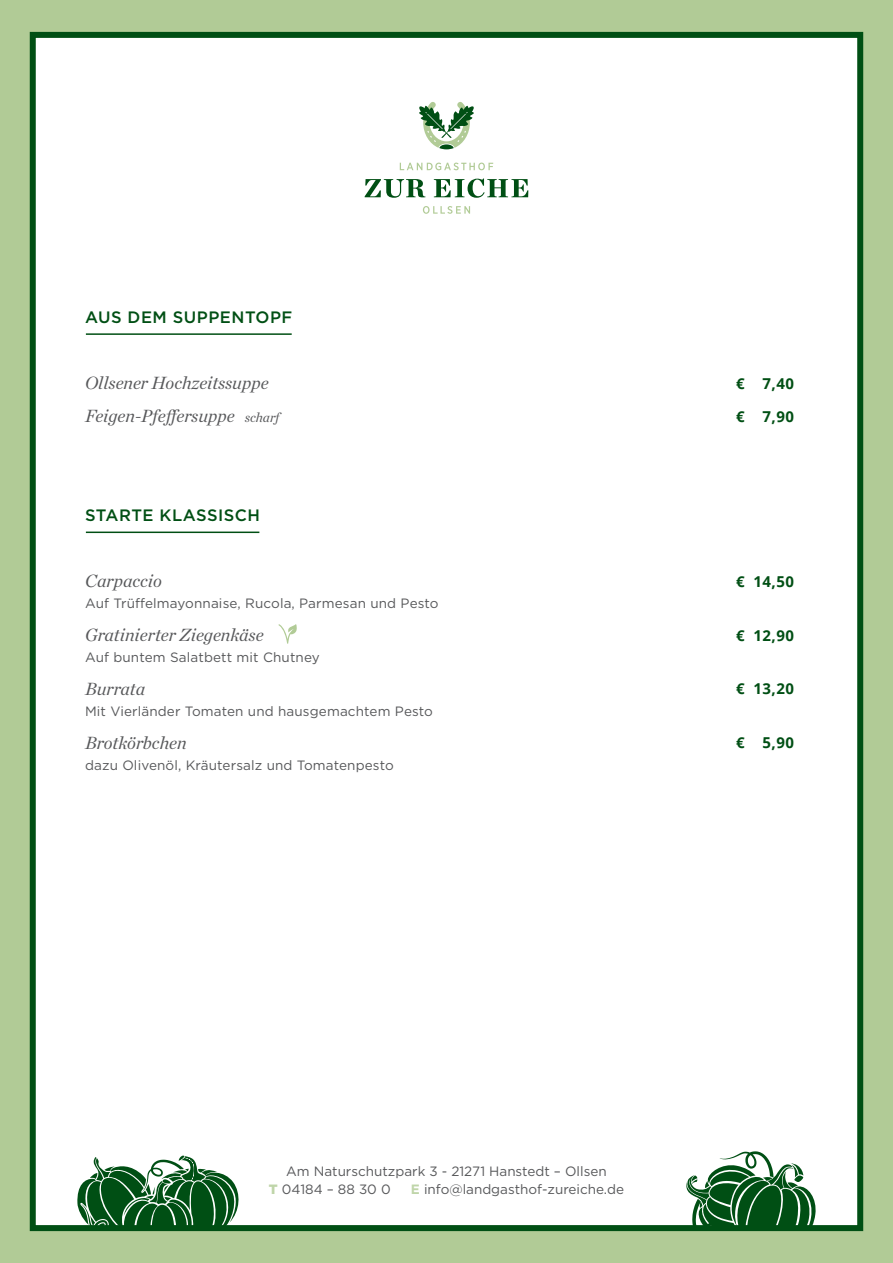
<style>
.page{position:relative;width:893px;height:1263px;background:#b1cb96}
.page>*{position:absolute;margin:0;border:0;box-sizing:border-box;transform-origin:0 0}
.t1{font:italic 18px/33px "Chronicle Deck";color:#57585a}
.t2{font:500 16.5px "Gotham";letter-spacing:.03em;color:#004f14}
.t3{font:700 15px "Open Sans";letter-spacing:.03em;color:#004f14}
.t4{font:13.5px/18px "Gotham";letter-spacing:.01em;color:#57585a}
.s1{font-size:13.5px}
.s2{font-weight:900;color:#bfd5a9}
.s3{font-weight:700;color:#bfd5a9}
</style>
<div class="page">
<div style="left:33px;top:35px;width:827px;height:1193px;background:#fff"></div>
<svg style="left:686px;top:1151px;width:130px;height:73px"></svg>
<svg style="left:77px;top:1155px;width:162px;height:69px"></svg>
<div style="left:30px;top:32px;width:833px;height:1199px;border:6px solid #004f14"></div>
<hr style="left:86px;top:333px;width:206px;height:2px;background:#004f14">
<hr style="left:86px;top:531px;width:173px;height:2px;background:#004f14">
<svg style="left:278px;top:624px;width:19px;height:20px"></svg>
<svg style="left:400px;top:163px;width:93px;height:7px"></svg>
<svg style="left:423px;top:206px;width:47px;height:8px"></svg>
<svg style="left:365px;top:179px;width:60px;height:19px"></svg>
<svg style="left:434px;top:179px;width:94px;height:19px"></svg>
<svg style="left:419px;top:102px;width:55px;height:47px"></svg>
<p class="t2" style="left:85px;top:306px;width:209px">AUS DEM SUPPENTOPF</p>
<h1 class="t1" style="left:85px;top:365px;width:196px">Ollsener Hochzeitssuppe<br>Feigen-Pfeffersuppe <span class="s1">scharf</span></h1>
<p class="t2" style="left:85px;top:504px;width:177px">STARTE KLASSISCH</p>
<h1 class="t1" style="left:85px;top:563px;width:79px">Carpaccio</h1>
<p class="t4" style="left:85px;top:593px;width:355px">Auf Trüffelmayonnaise, Rucola, Parmesan und Pesto</p>
<h1 class="t1" style="left:85px;top:617px;width:180px">Gratinierter Ziegenkäse</h1>
<p class="t4" style="left:85px;top:647px;width:236px">Auf buntem Salatbett mit Chutney</p>
<h1 class="t1" style="left:85px;top:671px;width:62px">Burrata</h1>
<p class="t4" style="left:85px;top:701px;width:349px">Mit Vierländer Tomaten und hausgemachtem Pesto</p>
<h1 class="t1" style="left:85px;top:725px;width:103px">Brotkörbchen</h1>
<p class="t4" style="left:85px;top:755px;width:310px">dazu Olivenöl, Kräutersalz und Tomatenpesto</p>
<p class="t3" style="left:736px;top:373px;width:10px">€</p>
<p class="t3" style="left:736px;top:406px;width:10px">€</p>
<p class="t3" style="left:762px;top:373px;width:33px">7,40</p>
<p class="t3" style="left:762px;top:406px;width:33px">7,90</p>
<p class="t3" style="left:736px;top:570px;width:10px">€</p>
<p class="t3" style="left:753px;top:570px;width:42px">14,50</p>
<p class="t3" style="left:736px;top:624px;width:10px">€</p>
<p class="t3" style="left:753px;top:624px;width:42px">12,90</p>
<p class="t3" style="left:736px;top:678px;width:10px">€</p>
<p class="t3" style="left:753px;top:678px;width:42px">13,20</p>
<p class="t3" style="left:736px;top:732px;width:10px">€</p>
<p class="t3" style="left:762px;top:732px;width:33px">5,90</p>
<p class="t4" style="left:269px;top:1162px;width:339px;text-indent:17px">Am Naturschutzpark 3 - 21271 Hanstedt – Ollsen<br><span class="s2">T</span> 04184 – 88 30 0</p>
<p class="t4" style="left:411px;top:1180px;width:215px"><span class="s3">E</span> info@landgasthof-zureiche.de</p>
</div>
